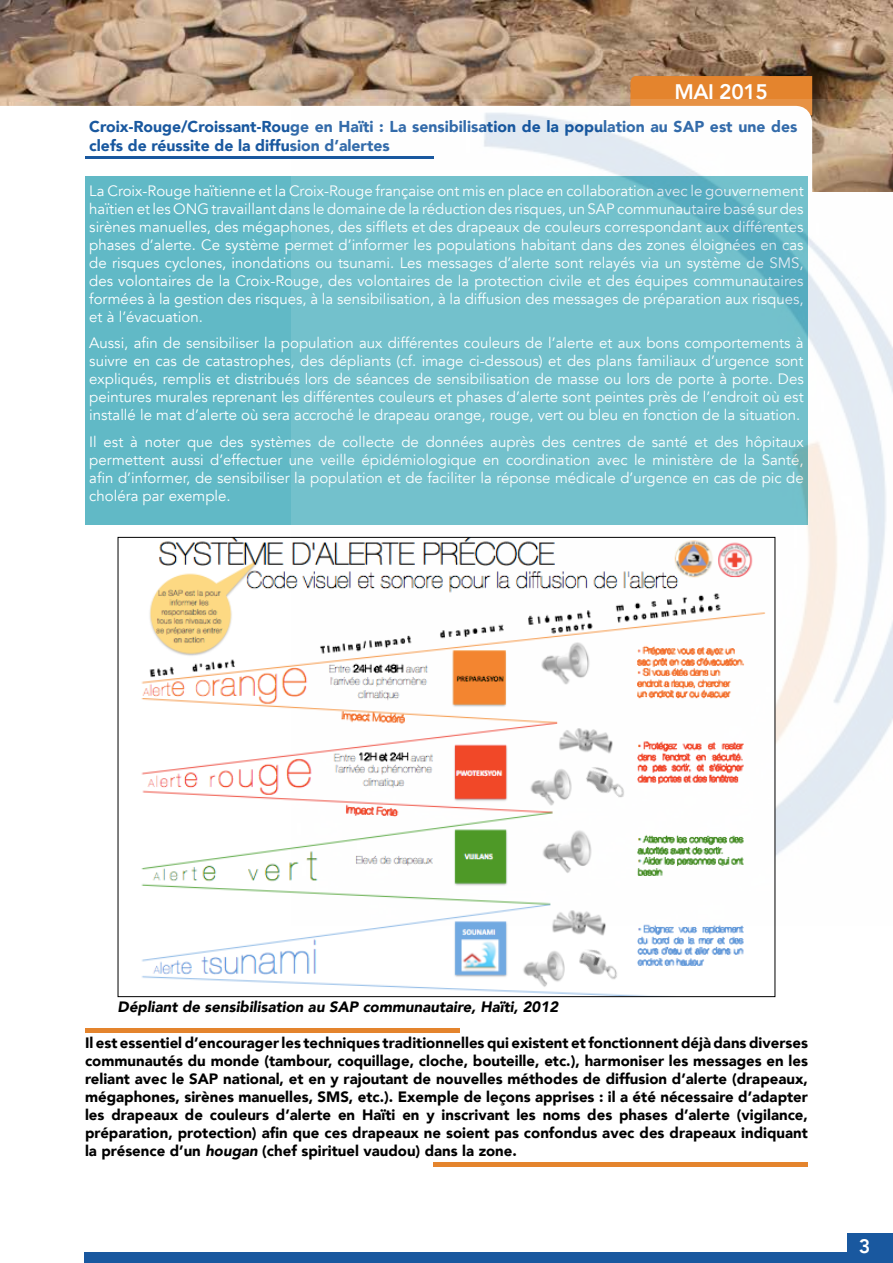
<style>
.page{position:relative;width:893px;height:1263px;background:#fff}
.page>*{position:absolute;margin:0;border:0;box-sizing:border-box;transform-origin:0 0}
.t1{font:800 21px "Avenir";letter-spacing:-.02em;color:#fff}
.t2{font:800 19.5px "Avenir";color:#fff}
.t3{font:900 15.75px/18.9px "Avenir";color:#19589f}
.t4{font:15px/18px "Avenir";color:#fff;text-align:justify}
.t5{font:900 15px/18px "Avenir";color:#000;text-align:justify}
.t6{font:italic 900 15px "Avenir";color:#000}
.s1{font-style:italic}
</style>
<div class="page">
<div style="left:847px;top:1233px;width:46px;height:28px;background:#19589f"></div>
<div style="left:85px;top:1253px;width:808px;height:10px;background:#19589f"></div>
<img style="left:0;top:0;width:893px;height:106px">
<div style="left:630px;top:76px;width:182px;height:24px;background:#e4842d"></div>
<div style="left:85px;top:176px;width:723px;height:349px;background:#61b9c6"></div>
<img style="left:292px;top:100px;width:601px;height:825px">
<img style="left:141px;top:539px;width:632px;height:456px">
<hr style="left:85px;top:1029px;width:374px;height:4px;background:#e4842d">
<div style="left:434px;top:1162px;width:374px;height:5px;background:#e4842d"></div>
<hr style="left:85px;top:157px;width:349px;height:2px;background:#19589f">
<h1 class="t1" style="left:674px;top:76px;width:95px">MAI 2015</h1>
<p class="t3" style="left:89px;top:117px;width:710px">Croix-Rouge/Croissant-Rouge en Haïti : La sensibilisation de la population au SAP est une des clefs de réussite de la diffusion d’alertes</p>
<p class="t4" style="left:89px;top:182px;width:716px">La Croix-Rouge haïtienne et la Croix-Rouge française ont mis en place en collaboration avec le gouvernement haïtien et les ONG travaillant dans le domaine de la réduction des risques, un SAP communautaire basé sur des sirènes manuelles, des mégaphones, des sifflets et des drapeaux de couleurs correspondant aux différentes phases d’alerte. Ce système permet d’informer les populations habitant dans des zones éloignées en cas de risques cyclones, inondations ou tsunami. Les messages d’alerte sont relayés via un système de SMS, des volontaires de la Croix-Rouge, des volontaires de la protection civile et des équipes communautaires formées à la gestion des risques, à la sensibilisation, à la diffusion des messages de préparation aux risques, et à l’évacuation.</p>
<p class="t4" style="left:89px;top:334px;width:716px">Aussi, afin de sensibiliser la population aux différentes couleurs de l’alerte et aux bons comportements à suivre en cas de catastrophes, des dépliants (cf. image ci-dessous) et des plans familiaux d’urgence sont expliqués, remplis et distribués lors de séances de sensibilisation de masse ou lors de porte à porte. Des peintures murales reprenant les différentes couleurs et phases d’alerte sont peintes près de l’endroit où est installé le mat d’alerte où sera accroché le drapeau orange, rouge, vert ou bleu en fonction de la situation.</p>
<p class="t4" style="left:89px;top:433px;width:716px">Il est à noter que des systèmes de collecte de données auprès des centres de santé et des hôpitaux permettent aussi d’effectuer une veille épidémiologique en coordination avec le ministère de la Santé, afin d’informer, de sensibiliser la population et de faciliter la réponse médicale d’urgence en cas de pic de choléra par exemple.</p>
<p class="t6" style="left:118px;top:994px;width:442px">Dépliant de sensibilisation au SAP communautaire, Haïti, 2012</p>
<p class="t5" style="left:85px;top:1033px;width:724px">Il est essentiel d’encourager les techniques traditionnelles qui existent et fonctionnent déjà dans diverses communautés du monde (tambour, coquillage, cloche, bouteille, etc.), harmoniser les messages en les reliant avec le SAP national, et en y rajoutant de nouvelles méthodes de diffusion d’alerte (drapeaux, mégaphones, sirènes manuelles, SMS, etc.). Exemple de leçons apprises : il a été nécessaire d’adapter les drapeaux de couleurs d’alerte en Haïti en y inscrivant les noms des phases d’alerte (vigilance, préparation, protection) afin que ces drapeaux ne soient pas confondus avec des drapeaux indiquant la présence d’un <span class="s1">hougan</span> (chef spirituel vaudou) dans la zone.</p>
<h2 class="t2" style="left:859px;top:1231px;width:13px">3</h2>
</div>
